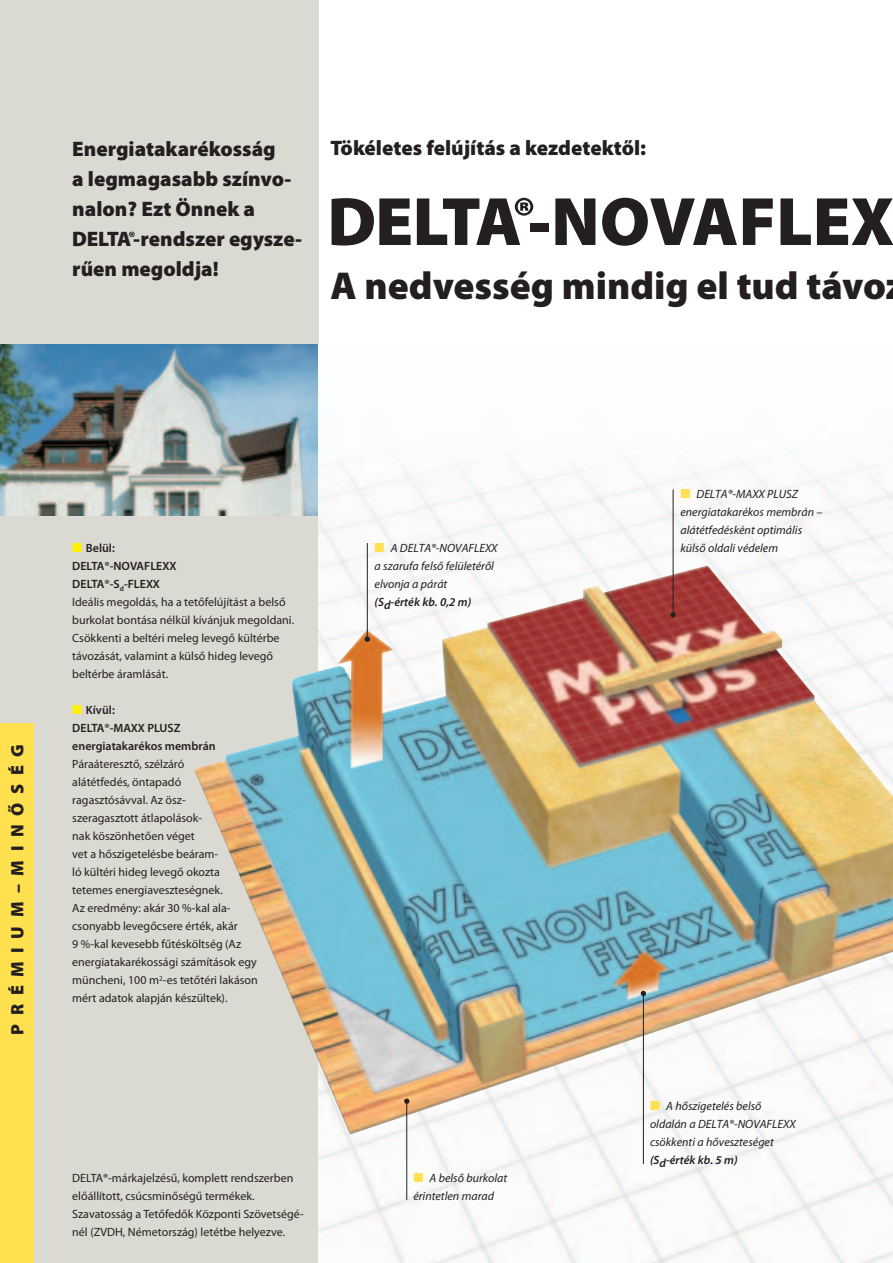
<style>
.page{position:relative;width:893px;height:1263px;background:#fff}
.page>*{position:absolute;margin:0;border:0;box-sizing:border-box;transform-origin:0 0}
.t1{font:900 69px "Delta Myriad Pro";letter-spacing:-.035em;color:#231f20}
.t2{font:900 39px "Myriad Pro Doerken";color:#231f20}
.t3{font:900 21px/30px "Myriad Pro Doerken";color:#231f20}
.t4{font:900 18px "Myriad Pro Doerken";letter-spacing:.48em;color:#231f20}
.t5{font:12px/18px "Myriad Pro Doerken";color:#231f20}
.t6{font:italic 12px/18px "Myriad Pro Doerken";color:#231f20}
.t7{font:600 12px/18px "Myriad Pro Doerken";color:#231f20}
.t8{font:italic 600 12px "Myriad Pro Doerken";color:#231f20}
.s1{font-family:"Delta Myriad Pro"}
.s2{font-family:"Myriad Pro Doerken"}
.s3{font-weight:600;color:#fff101}
.s4{font-weight:600}
.s5{color:#fff101}
.s6{font-weight:600;font-style:normal;color:#ffe04e}
</style>
<div class="page">
<div style="left:0;top:0;width:319px;height:1263px;background:#dad9d2"></div>
<img style="left:0;top:344px;width:319px;height:172px">
<img style="left:319px;top:450px;width:574px;height:813px">
<img style="left:195px;top:565px;width:698px;height:569px">
<hr style="left:367px;top:543px;width:1px;height:96px;background:#231f20">
<svg style="left:365px;top:636px;width:5px;height:6px"></svg>
<hr style="left:673px;top:490px;width:1px;height:124px;background:#231f20">
<svg style="left:670px;top:612px;width:6px;height:5px"></svg>
<hr style="left:406px;top:1102px;width:1px;height:98px;background:#231f20">
<svg style="left:404px;top:1098px;width:5px;height:6px"></svg>
<hr style="left:643px;top:994px;width:1px;height:170px;background:#231f20">
<svg style="left:641px;top:991px;width:5px;height:5px"></svg>
<div style="left:0;top:723px;width:34px;height:540px;background:#ffe04e"></div>
<h3 class="t3" style="left:72px;top:136px;width:205px">Energiatakarékosság</h3>
<h3 class="t3" style="left:330px;top:135px;width:317px">Tökéletes felújítás a kezdetektől:</h3>
<h3 class="t3" style="left:72px;top:166px;width:231px">a legmagasabb színvo&shy;nalon? Ezt Önnek a<br><span class="s1">DELTA®-r</span>endszer egysze&shy;rűen megoldja!</h3>
<h1 class="t1" style="left:327px;top:196px;width:568px">DELTA®-N<span class="s2">OVAFLEX</span></h1>
<h2 class="t2" style="left:330px;top:272px;width:557px">A nedvesség mindig el tud távo</h2>
<h3 class="t4" style="left:11px;top:1035px;width:292px;rotate:-90deg">PRÉMIUM–MINŐSÉG</h3>
<p class="t5" style="left:72px;top:540px;width:223px"><span class="s3">■</span> <span class="s4">Belül:<br>DELTA®-NOVAFLEXX<br>DELTA®-S</span><sub>d</sub><span class="s4">-FLEXX<br></span>Ideális megoldás, ha a tetőfelújítást a belső burkolat bontása nélkül kívánjuk megoldani.<br>Csökkenti a beltéri meleg levegő kültérbe távozását, valamint a külső hideg levegő beltérbe áramlását.</p>
<p class="t7" style="left:72px;top:702px;width:145px"><span class="s5">■</span> Kívül:<br>DELTA®-MAXX PLU SZ energiatakarékos membrán</p>
<p class="t5" style="left:72px;top:756px;width:187px">Páraáteresztő, szélzáró<br>alátétfedés, öntapadó ragasztósávval. Az ösz-<br>szeragasztott átlapolások-<br>nak köszönhetően véget<br>vet a hőszigetelésbe beáram-<br>ló kültéri hideg levegő okozta tetemes energiaveszteségnek.<br>Az eredmény: akár 30 %-kal ala&shy;csonyabb levegőcsere érték, akár<br>9 %-kal kevesebb fűtésköltség (Az energiatakarékossági számítások egy müncheni, 100 m<sup>2</sup>-es tetőtéri lakáson mért adatok alapján készültek).</p>
<p class="t5" style="left:72px;top:1170px;width:233px">DELTA®-márkajelzésű, komplett rendszerben előállított, csúcsminőségű termékek.<br>Szavatosság a Tetőfedők Központi Szövetségé&shy;nél (ZVDH, Németország) letétbe helyezve.</p>
<p class="t6" style="left:375px;top:540px;width:124px"><span class="s6">■</span> A DELTA®-NOVAFLEXX a szarufa felső felületéről elvonja a párát</p>
<p class="t8" style="left:375px;top:597px;width:98px">(Sd-érték kb. 0,2 m)</p>
<p class="t6" style="left:413px;top:1170px;width:95px"><span class="s6">■</span> A belső burkolat érintetlen marad</p>
<p class="t6" style="left:680px;top:486px;width:144px"><span class="s6">■</span> DELTA®-MAXX PLUSZ energiatakarékos membrán – alátétfedésként optimális külső oldali védelem</p>
<p class="t6" style="left:650px;top:1098px;width:147px"><span class="s6">■</span> A hőszigetelés belső oldalán a DELTA®-NOVAFLEXX csökkenti a hőveszteséget</p>
<p class="t8" style="left:650px;top:1155px;width:89px">(Sd-érték kb. 5 m)</p>
</div>
